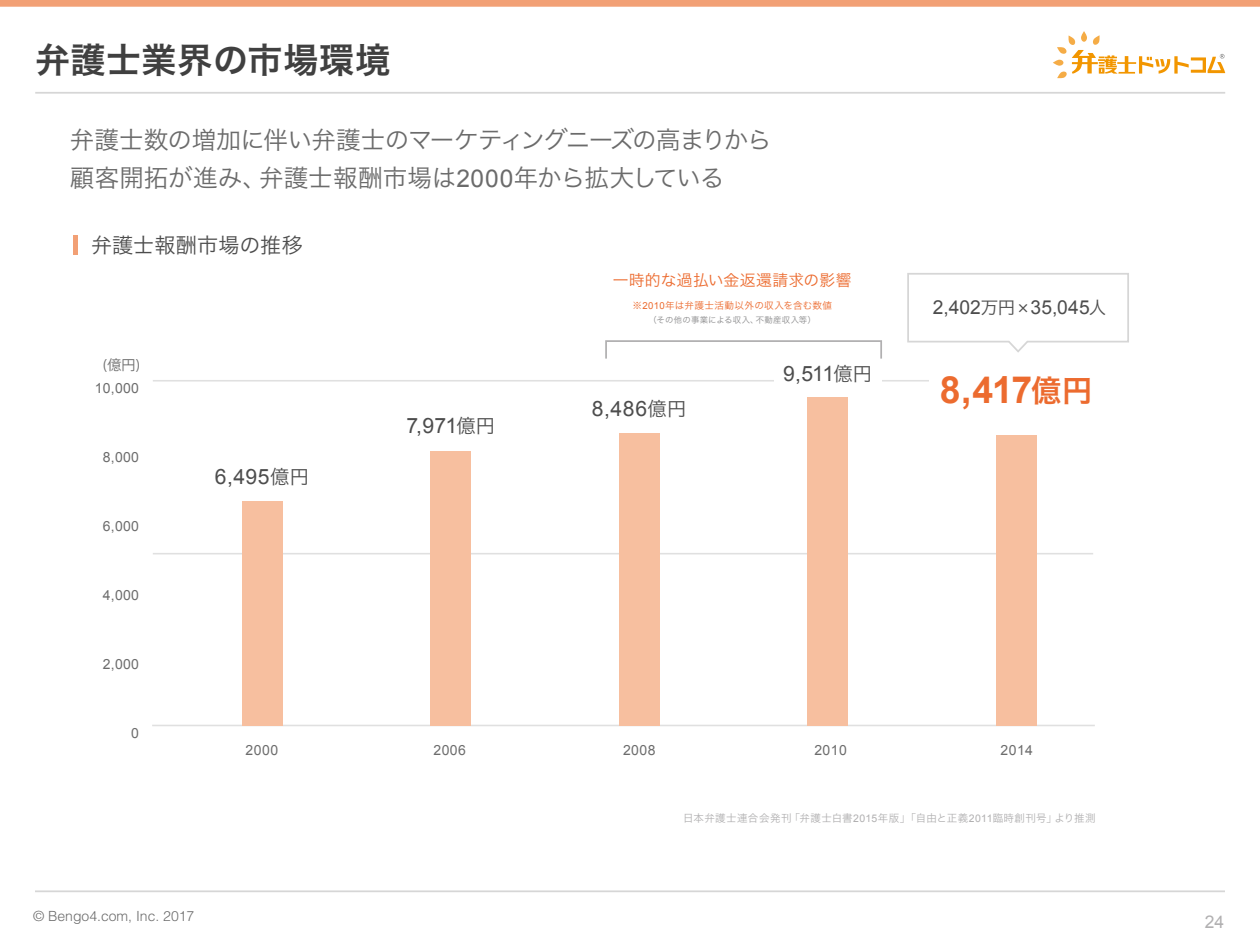
<style>
.page{position:relative;width:1260px;height:945px;background:#fff}
.page>*{position:absolute;margin:0;border:0;box-sizing:border-box;transform-origin:0 0}
.t1{font:700 37.45px "Arial";color:#ec6b2f}
.t2{font:35px "Hira Kaku Pro N W6";letter-spacing:.02em;color:#404040}
.t3{font:24.5px/38.5px "Hira Kaku Pro N W3";letter-spacing:-.02em;color:#6b6b6b}
.t4{font:21.18px "Arial";letter-spacing:.01em;color:#4d4d4d}
.t5{font:21px "Hira Kaku Pro N W3";letter-spacing:.01em;color:#4d4d4d}
.t6{font:19.25px "Arial";letter-spacing:.005em;color:#4d4d4d}
.t7{font:17.5px "Arial";color:#b1b0b1}
.t8{font:15.75px "Hira Kaku Pro N W3";letter-spacing:.02em;color:#ec6b2f}
.t9{font:14px "Arial";letter-spacing:.035em;color:#6c6c6c}
.t10{font:300 14px "Helvetica LT Std";color:#6c6c6c}
.t11{font:14px "Koz Go Pr 6 N";color:#6c6c6c}
.t12{font:10.5px "Hira Kaku Pro N W3";letter-spacing:.035em;color:#b1b0b1}
.t13{font:9.62px "Hira Kaku Pro N W3";letter-spacing:.025em;color:#ec6b2f}
.t14{font:8.4px "Hira Kaku Pro N W3";letter-spacing:.02em;color:#8c8c8d}
.s1{font-family:"Arial"}
.s2{font-family:"Hira Kaku Pro N W3";font-size:19.25px}
.s3{font-family:"Hira Kaku Pro N W3";font-size:17.5px}
.s4{font-family:"Hira Kaku Pro N W6";font-weight:400;font-size:30.28px}
.s5{font-family:"Koz Go Pr 6 N"}
</style>
<div class="page">
<hr style="left:35px;top:92px;width:1190px;height:2px;background:#d6d6d6">
<svg style="left:1053px;top:31px;width:172px;height:48px"></svg>
<div style="left:0;top:0;width:1260px;height:7px;background:#f2a075"></div>
<hr style="left:35px;top:890px;width:1190px;height:2px;background:#d6d6d6">
<div style="left:605px;top:340px;width:277px;height:19px;border:2px solid #b1b0b1"></div>
<hr style="left:152px;top:725px;width:943px;height:1px;background:#e0e0e0">
<hr style="left:153px;top:553px;width:940px;height:1px;background:#e0e0e0">
<hr style="left:153px;top:380px;width:940px;height:2px;background:#e0e0e0">
<div style="left:242px;top:501px;width:41px;height:224px;background:#f7bf9f"></div>
<div style="left:430px;top:451px;width:41px;height:274px;background:#f7bf9f"></div>
<div style="left:619px;top:433px;width:41px;height:292px;background:#f7bf9f"></div>
<div style="left:807px;top:397px;width:41px;height:328px;background:#f7bf9f"></div>
<div style="left:996px;top:435px;width:41px;height:290px;background:#f7bf9f"></div>
<div style="left:774px;top:362px;width:107px;height:27px;background:#fff"></div>
<svg style="left:907px;top:273px;width:222px;height:80px"></svg>
<div style="left:924px;top:296px;width:191px;height:26px;background:#fff"></div>
<hr style="left:74px;top:235px;width:4px;height:20px;background:#f2a075">
<div style="left:929px;top:367px;width:175px;height:55px;background:#fff"></div>
<h2 class="t2" style="left:35px;top:28px;width:357px">弁護士業界の市場環境</h2>
<p class="t3" style="left:70px;top:119px;width:703px">弁護士数の増加に伴い弁護士のマーケティングニーズの高まりから顧客開拓が進み、弁護士報酬市場は<span class="s1">2000</span>年から拡大している</p>
<p class="t5" style="left:91px;top:226px;width:213px">弁護士報酬市場の推移</p>
<p class="t11" style="left:103px;top:357px;width:39px">(億円)</p>
<p class="t9" style="left:95px;top:379px;width:45px">10,000</p>
<p class="t9" style="left:103px;top:448px;width:37px">8,000</p>
<p class="t9" style="left:103px;top:517px;width:37px">6,000</p>
<p class="t9" style="left:103px;top:586px;width:37px">4,000</p>
<p class="t9" style="left:103px;top:655px;width:37px">2,000</p>
<p class="t9" style="left:131px;top:724px;width:9px">0</p>
<p class="t4" style="left:215px;top:463px;width:96px">6,495<span class="s2">億円</span></p>
<p class="t4" style="left:406px;top:412px;width:90px">7,971<span class="s2">億円</span></p>
<p class="t8" style="left:613px;top:266px;width:240px">一時的な過払い金返還請求の影響</p>
<p class="t13" style="left:633px;top:296px;width:201px">※<span class="s1">2010</span>年は弁護士活動以外の収入を含む数値</p>
<p class="t14" style="left:649px;top:312px;width:169px">（その他の事業による収入、不動産収入等）</p>
<p class="t4" style="left:592px;top:394px;width:96px">8,486<span class="s2">億円</span></p>
<p class="t4" style="left:783px;top:360px;width:91px">9,511<span class="s2">億円</span></p>
<p class="t6" style="left:933px;top:295px;width:175px">2,402<span class="s3">万円×</span>35,045<span class="s3">人</span></p>
<h1 class="t1" style="left:940px;top:365px;width:154px">8,417<span class="s4">億円</span></h1>
<p class="t9" style="left:246px;top:741px;width:34px">2000</p>
<p class="t9" style="left:433px;top:741px;width:34px">2006</p>
<p class="t9" style="left:623px;top:741px;width:34px">2008</p>
<p class="t9" style="left:814px;top:741px;width:34px">2010</p>
<p class="t9" style="left:1000px;top:741px;width:34px">2014</p>
<p class="t12" style="left:683px;top:809px;width:414px">日本弁護士連合会発刊<span class="s5">「</span>弁護士白書<span class="s1">2015</span>年版<span class="s5">」「</span>自由と正義<span class="s1">2011</span>臨時創刊号<span class="s5">」</span>より推測</p>
<p class="t10" style="left:33px;top:907px;width:163px">© Bengo4.com, Inc. 2017</p>
<p class="t7" style="left:1205px;top:910px;width:21px">24</p>
</div>
